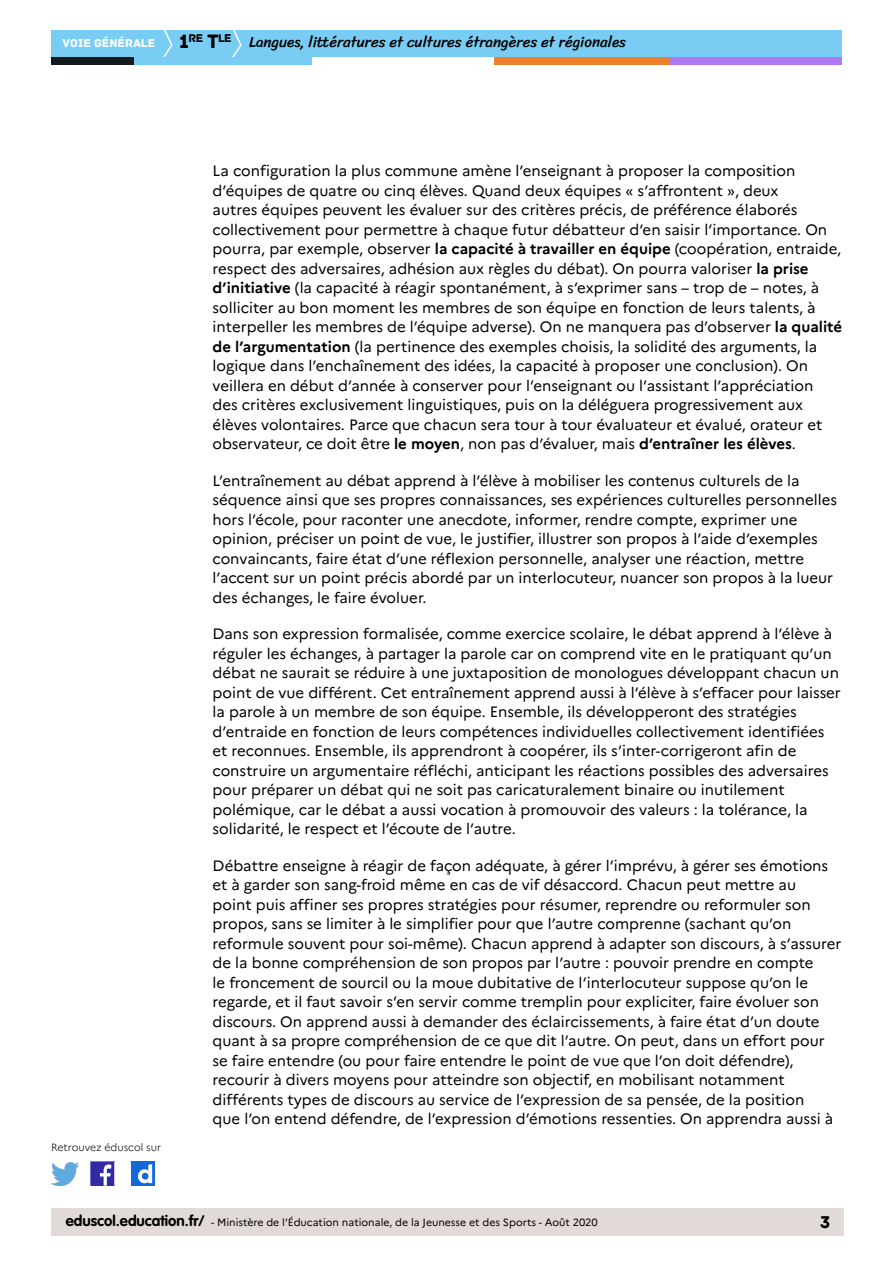
<style>
.page{position:relative;width:893px;height:1263px;background:#fff}
.page>*{position:absolute;margin:0;border:0;box-sizing:border-box;transform-origin:0 0}
.t1{font:18px "Archive";color:#000}
.t2{font:15px/19.5px "Marianne";color:#000}
.t3{font:15px "Sriracha";color:#000}
.t4{font:12px "Archive";color:#fff}
.t5{font:11.85px "Archive";color:#000}
.t6{font:10.5px "Marianne";color:#000}
.t7{font:300 10.5px "Marianne";color:#000}
.s1{font-size:20.4px}
.s2{font-weight:700}
.s3{font-family:"VAG Rounded Std";font-weight:700;font-size:15px}
</style>
<div class="page">
<div style="left:51px;top:1209px;width:792px;height:27px;background:#e1dad8"></div>
<div style="left:51px;top:30px;width:791px;height:27px;background:#79cdf4"></div>
<svg style="left:163px;top:30px;width:10px;height:27px"></svg>
<svg style="left:232px;top:30px;width:10px;height:27px"></svg>
<div style="left:133px;top:57px;width:179px;height:8px;background:#79cdf4"></div>
<div style="left:51px;top:57px;width:82px;height:8px;background:#141a1c"></div>
<div style="left:667px;top:57px;width:175px;height:8px;background:#b078f2"></div>
<div style="left:494px;top:57px;width:175px;height:8px;background:#f0802b"></div>
<img style="left:91px;top:1162px;width:23px;height:23px">
<img style="left:51px;top:1163px;width:28px;height:22px">
<img style="left:132px;top:1162px;width:22px;height:23px">
<p class="t5" style="left:179px;top:31px;width:54px"><span class="s1">1</span>RE <span class="s1">T</span>LE</p>
<p class="t4" style="left:63px;top:36px;width:94px">VOIE GÉNÉRALE</p>
<p class="t3" style="left:249px;top:33px;width:379px">Langues, littératures et cultures étrangères et régionales</p>
<p class="t7" style="left:51px;top:1141px;width:112px">Retrouvez éduscol sur</p>
<p class="t2" style="left:213px;top:161px;width:631px">La configuration la plus commune amène l’enseignant à proposer la composition d’équipes de quatre ou cinq élèves. Quand deux équipes « s’affrontent », deux<br>autres équipes peuvent les évaluer sur des critères précis, de préférence élaborés collectivement pour permettre à chaque futur débatteur d’en saisir l’importance. On pourra, par exemple, observer <span class="s2">la capacité à travailler en équipe</span> (coopération, entraide, respect des adversaires, adhésion aux règles du débat). On pourra valoriser <span class="s2">la prise d’initiative</span> (la capacité à réagir spontanément, à s’exprimer sans – trop de – notes, à solliciter au bon moment les membres de son équipe en fonction de leurs talents, à interpeller les membres de l’équipe adverse). On ne manquera pas d’observer <span class="s2">la qualité de l’argumentation</span> (la pertinence des exemples choisis, la solidité des arguments, la logique dans l’enchaînement des idées, la capacité à proposer une conclusion). On veillera en début d’année à conserver pour l’enseignant ou l’assistant l’appréciation des critères exclusivement linguistiques, puis on la déléguera progressivement aux élèves volontaires. Parce que chacun sera tour à tour évaluateur et évalué, orateur et observateur, ce doit être <span class="s2">le moyen</span>, non pas d’évaluer, mais <span class="s2">d’entraîner les élèves</span>.</p>
<p class="t2" style="left:213px;top:470px;width:626px">L’entraînement au débat apprend à l’élève à mobiliser les contenus culturels de la séquence ainsi que ses propres connaissances, ses expériences culturelles personnelles hors l’école, pour raconter une anecdote, informer, rendre compte, exprimer une opinion, préciser un point de vue, le justifier, illustrer son propos à l’aide d’exemples convaincants, faire état d’une réflexion personnelle, analyser une réaction, mettre l’accent sur un point précis abordé par un interlocuteur, nuancer son propos à la lueur des échanges, le faire évoluer.</p>
<p class="t2" style="left:213px;top:624px;width:630px">Dans son expression formalisée, comme exercice scolaire, le débat apprend à l’élève à réguler les échanges, à partager la parole car on comprend vite en le pratiquant qu’un débat ne saurait se réduire à une juxtaposition de monologues développant chacun un point de vue différent. Cet entraînement apprend aussi à l’élève à s’effacer pour laisser la parole à un membre de son équipe. Ensemble, ils développeront des stratégies d’entraide en fonction de leurs compétences individuelles collectivement identifiées et reconnues. Ensemble, ils apprendront à coopérer, ils s’inter-corrigeront afin de construire un argumentaire réfléchi, anticipant les réactions possibles des adversaires pour préparer un débat qui ne soit pas caricaturalement binaire ou inutilement polémique, car le débat a aussi vocation à promouvoir des valeurs : la tolérance, la solidarité, le respect et l’écoute de l’autre.</p>
<p class="t2" style="left:213px;top:855px;width:630px">Débattre enseigne à réagir de façon adéquate, à gérer l’imprévu, à gérer ses émotions et à garder son sang-froid même en cas de vif désaccord. Chacun peut mettre au<br>point puis affiner ses propres stratégies pour résumer, reprendre ou reformuler son propos, sans se limiter à le simplifier pour que l’autre comprenne (sachant qu’on reformule souvent pour soi-même). Chacun apprend à adapter son discours, à s’assurer de la bonne compréhension de son propos par l’autre : pouvoir prendre en compte<br>le froncement de sourcil ou la moue dubitative de l’interlocuteur suppose qu’on le regarde, et il faut savoir s’en servir comme tremplin pour expliciter, faire évoluer son discours. On apprend aussi à demander des éclaircissements, à faire état d’un doute quant à sa propre compréhension de ce que dit l’autre. On peut, dans un effort pour se faire entendre (ou pour faire entendre le point de vue que l’on doit défendre), recourir à divers moyens pour atteindre son objectif, en mobilisant notamment différents types de discours au service de l’expression de sa pensée, de la position<br>que l’on entend défendre, de l’expression d’émotions ressenties. On apprendra aussi à</p>
<p class="t6" style="left:66px;top:1216px;width:533px"><span class="s3">eduscol.education.fr/</span> - Ministère de l’Éducation nationale, de la Jeunesse et des Sports - Août 2020</p>
<p class="t1" style="left:820px;top:1211px;width:12px">3</p>
</div>
